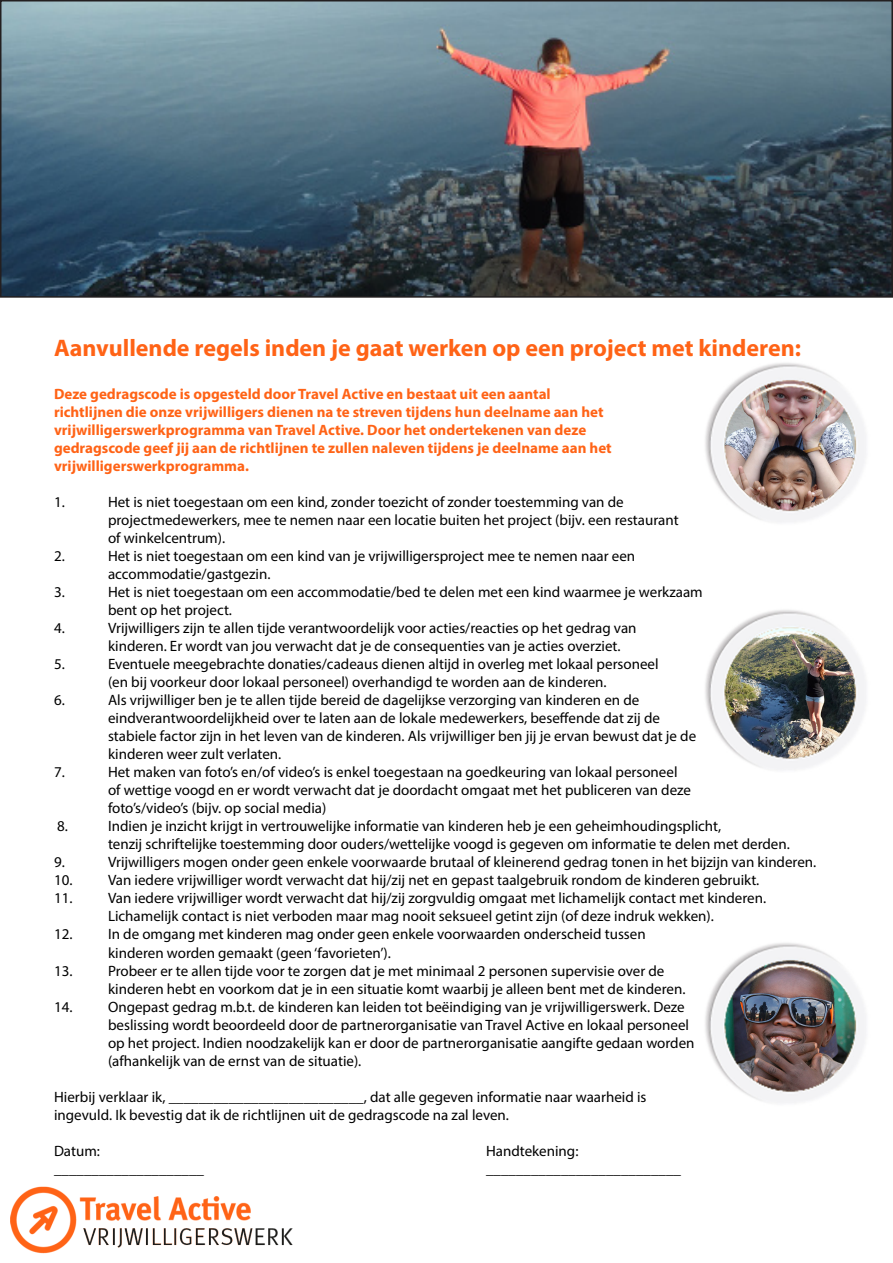
<style>
.page{position:relative;width:893px;height:1263px;background:#fff}
.page>*{position:absolute;margin:0;border:0;box-sizing:border-box;transform-origin:0 0}
.t1{font:700 24px "Myriad Pro";color:#ff6316}
.t2{font:15px/18px "Myriad Pro";color:#000}
.t3{font:700 15px "Myriad Pro";color:#ff6316}
</style>
<div class="page">
<img style="left:3px;top:3px;width:887px;height:292px">
<div style="left:0;top:0;width:893px;height:298px;border:2px solid #231f20"></div>
<img style="left:705px;top:363px;width:161px;height:159px">
<img style="left:705px;top:610px;width:161px;height:160px">
<img style="left:705px;top:943px;width:161px;height:160px">
<img style="left:10px;top:1186px;width:283px;height:68px">
<p class="t1" style="left:54px;top:332px;width:749px">Aanvullende regels inden je gaat werken op een project met kinderen:</p>
<p class="t3" style="left:54px;top:385px;width:498px">Deze gedragscode is opgesteld door Travel Active en bestaat uit een aantal</p>
<p class="t3" style="left:54px;top:403px;width:551px">richtlijnen die onze vrijwilligers dienen na te streven tijdens hun deelname aan het</p>
<p class="t3" style="left:54px;top:421px;width:534px">vrijwilligerswerkprogramma van Travel Active. Door het ondertekenen van deze</p>
<p class="t3" style="left:54px;top:439px;width:559px">gedragscode geef jij aan de richtlijnen te zullen naleven tijdens je deelname aan het</p>
<p class="t3" style="left:54px;top:457px;width:196px">vrijwilligerswerkprogramma.</p>
<p class="t2" style="left:54px;top:493px;width:12px">1.</p>
<p class="t2" style="left:108px;top:493px;width:572px">Het is niet toegestaan om een kind, zonder toezicht of zonder toestemming van de projectmedewerkers, mee te nemen naar een locatie buiten het project (bijv. een restaurant of winkelcentrum).</p>
<p class="t2" style="left:54px;top:547px;width:12px">2.</p>
<p class="t2" style="left:108px;top:547px;width:529px">Het is niet toegestaan om een kind van je vrijwilligersproject mee te nemen naar een accommodatie/gastgezin.</p>
<p class="t2" style="left:54px;top:583px;width:12px">3.</p>
<p class="t2" style="left:108px;top:583px;width:596px">Het is niet toegestaan om een accommodatie/bed te delen met een kind waarmee je werkzaam bent op het project.</p>
<p class="t2" style="left:54px;top:619px;width:12px">4.</p>
<p class="t2" style="left:108px;top:619px;width:530px">Vrijwilligers zijn te allen tijde verantwoordelijk voor acties/reacties op het gedrag van kinderen. Er wordt van jou verwacht dat je de consequenties van je acties overziet.</p>
<p class="t2" style="left:54px;top:655px;width:12px">5.</p>
<p class="t2" style="left:108px;top:655px;width:552px">Eventuele meegebrachte donaties/cadeaus dienen altijd in overleg met lokaal personeel (en bij voorkeur door lokaal personeel) overhandigd te worden aan de kinderen.</p>
<p class="t2" style="left:54px;top:691px;width:12px">6.</p>
<p class="t2" style="left:108px;top:691px;width:590px">Als vrijwilliger ben je te allen tijde bereid de dagelijkse verzorging van kinderen en de eindverantwoordelijkheid over te laten aan de lokale medewerkers, beseffende dat zij de stabiele factor zijn in het leven van de kinderen. Als vrijwilliger ben jij je ervan bewust dat je de kinderen weer zult verlaten.</p>
<p class="t2" style="left:54px;top:763px;width:12px">7.</p>
<p class="t2" style="left:108px;top:763px;width:585px">Het maken van foto’s en/of video’s is enkel toegestaan na goedkeuring van lokaal personeel of wettige voogd en er wordt verwacht dat je doordacht omgaat met het publiceren van deze foto’s/video’s (bijv. op social media)</p>
<p class="t2" style="left:57px;top:817px;width:12px">8.</p>
<p class="t2" style="left:108px;top:817px;width:683px">Indien je inzicht krijgt in vertrouwelijke informatie van kinderen heb je een geheimhoudingsplicht,<br>tenzij schriftelijke toestemming door ouders/wettelijke voogd is gegeven om informatie te delen met derden.</p>
<p class="t2" style="left:54px;top:853px;width:12px">9.</p>
<p class="t2" style="left:108px;top:853px;width:710px">Vrijwilligers mogen onder geen enkele voorwaarde brutaal of kleinerend gedrag tonen in het bijzijn van kinderen.</p>
<p class="t2" style="left:54px;top:871px;width:707px">10. Van iedere vrijwilliger wordt verwacht dat hij/zij net en gepast taalgebruik rondom de kinderen gebruikt.</p>
<p class="t2" style="left:54px;top:889px;width:714px;text-align:center">11. Van iedere vrijwilliger wordt verwacht dat hij/zij zorgvuldig omgaat met lichamelijk contact met kinderen.<br>Lichamelijk contact is niet verboden maar mag nooit seksueel getint zijn (of deze indruk wekken).</p>
<p class="t2" style="left:108px;top:925px;width:539px;text-indent:-54px">12. In de omgang met kinderen mag onder geen enkele voorwaarden onderscheid tussen kinderen worden gemaakt (geen ‘favorieten’).</p>
<p class="t2" style="left:108px;top:961px;width:579px;text-indent:-54px">13. Probeer er te allen tijde voor te zorgen dat je met minimaal 2 personen supervisie over de kinderen hebt en voorkom dat je in een situatie komt waarbij je alleen bent met de kinderen.</p>
<p class="t2" style="left:108px;top:997px;width:588px;text-indent:-54px">14. Ongepast gedrag m.b.t. de kinderen kan leiden tot beëindiging van je vrijwilligerswerk. Deze beslissing wordt beoordeeld door de partnerorganisatie van Travel Active en lokaal personeel op het project. Indien noodzakelijk kan er door de partnerorganisatie aangifte gedaan worden (afhankelijk van de ernst van de situatie).</p>
<p class="t2" style="left:54px;top:1087px;width:594px">Hierbij verklaar ik, __________________________, dat alle gegeven informatie naar waarheid is ingevuld. Ik bevestig dat ik de richtlijnen uit de gedragscode na zal leven.</p>
<p class="t2" style="left:54px;top:1141px;width:48px">Datum:</p>
<p class="t2" style="left:486px;top:1141px;width:94px">Handtekening:</p>
<p class="t2" style="left:54px;top:1159px;width:151px">____________________</p>
<p class="t2" style="left:486px;top:1159px;width:196px">__________________________</p>
</div>
